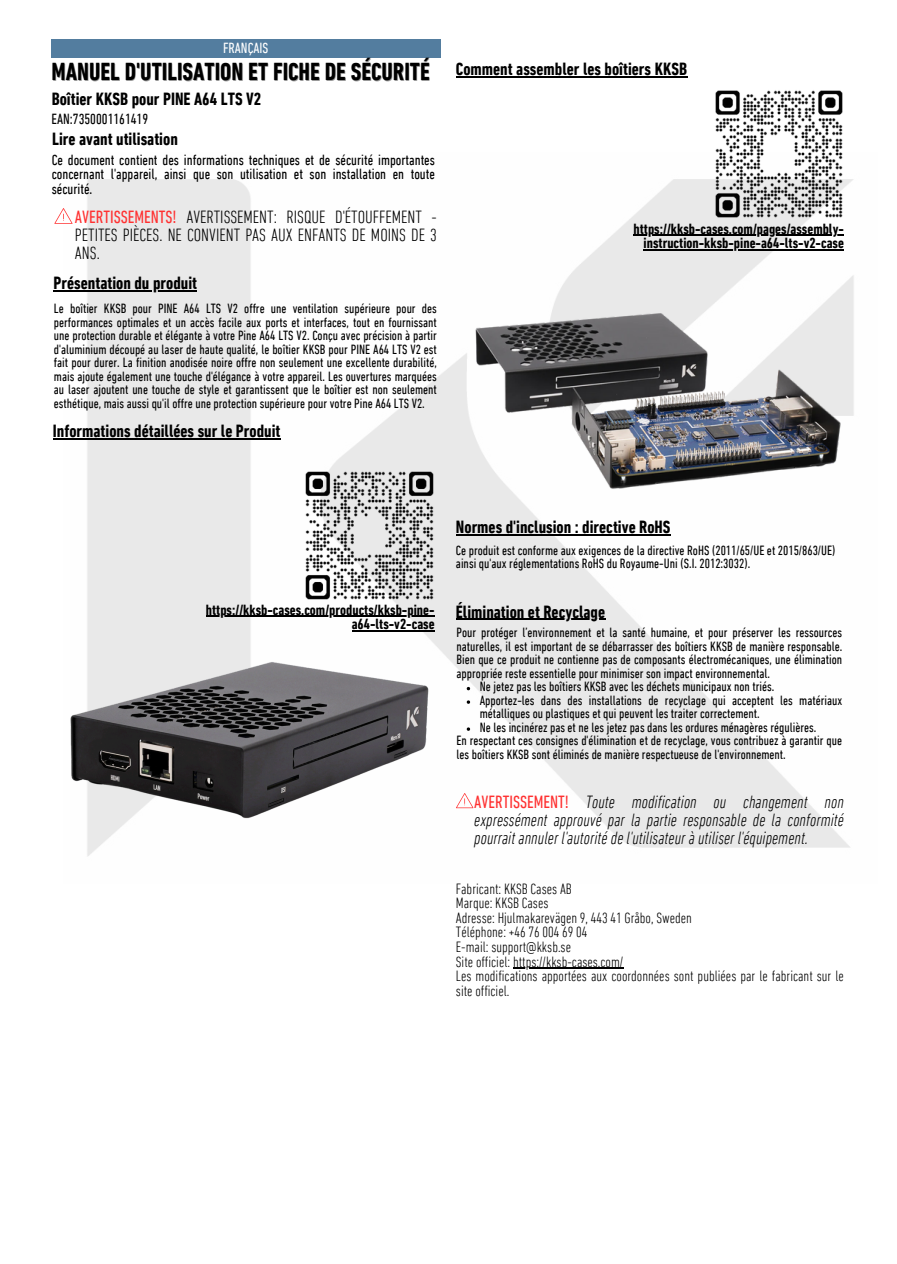
<style>
.page{position:relative;width:897px;height:1264px;background:#fff}
.page>*{position:absolute;margin:0;border:0;box-sizing:border-box;transform-origin:0 0}
.t1{font:700 condensed 25.05px "DIN Next LT Pro";color:#000}
.t2{font:700 condensed 18px "DIN Next LT Pro";color:#000}
.t3{font:italic 300 condensed 18px/18px "DIN Next LT Pro";color:#000;text-align:justify}
.t4{font:300 condensed 18px/18px "DIN Next LT Pro";color:#000;text-align:justify}
.t5{font:300 condensed 15.15px "DIN Next LT Pro";color:#000}
.t6{font:condensed 15px/14.7px "DIN Next LT Pro";color:#000;text-align:justify}
.t7{font:700 condensed 15px/14.7px "DIN Next LT Pro";color:#000;text-align:right}
.t8{font:condensed 15px "DIN Next LT Pro";color:#fff}
.t9{font:condensed 13.65px/13.5px "DIN Next LT Pro";color:#000}
.s1{font-weight:400;color:#ff3131}
.s2{font-weight:400;font-style:normal;color:#ff3131}
</style>
<div class="page">
<img style="left:63px;top:179px;width:791px;height:677px">
<img style="left:63px;top:654px;width:372px;height:169px">
<img style="left:304px;top:469px;width:130px;height:131px">
<img style="left:713px;top:90px;width:131px;height:129px">
<img style="left:470px;top:305px;width:372px;height:189px">
<hr style="left:206px;top:615px;width:228px;height:2px;background:#000">
<hr style="left:352px;top:630px;width:82px;height:1px;background:#000">
<hr style="left:53px;top:438px;width:227px;height:1px;background:#000">
<hr style="left:456px;top:76px;width:231px;height:1px;background:#000">
<hr style="left:633px;top:235px;width:211px;height:1px;background:#000">
<hr style="left:643px;top:249px;width:201px;height:1px;background:#000">
<svg style="left:456px;top:793px;width:17px;height:15px"></svg>
<hr style="left:456px;top:618px;width:149px;height:2px;background:#000">
<hr style="left:513px;top:967px;width:110px;height:2px;background:#000">
<hr style="left:456px;top:534px;width:214px;height:1px;background:#000">
<div style="left:52px;top:39px;width:389px;height:18px;background:#537d9f"></div>
<svg style="left:54px;top:208px;width:18px;height:16px"></svg>
<hr style="left:54px;top:290px;width:143px;height:1px;background:#000">
<p class="t8" style="left:223px;top:42px;width:47px">FRANÇAIS</p>
<p class="t1" style="left:52px;top:61px;width:380px">MANUEL D'UTILISATION ET FICHE DE SÉCURITÉ</p>
<p class="t2" style="left:52px;top:91px;width:211px">Boîtier KKSB pour PINE A64 LTS V2</p>
<h3 class="t6" style="left:52px;top:113px;width:98px">EAN:7350001161419</h3>
<h4 class="t2" style="left:52px;top:131px;width:127px">Lire avant utilisation</h4>
<p class="t6" style="left:52px;top:154px;width:385px">Ce document contient des informations techniques et de sécurité importantes concernant l'appareil, ainsi que son utilisation et son installation en toute sécurité.</p>
<p class="t4" style="left:75px;top:210px;width:363px"><span class="s1">AVERTISSEMENTS!</span> AVERTISSEMENT: RISQUE D'ÉTOUFFEMENT - PETITES PIÈCES. NE CONVIENT PAS AUX ENFANTS DE MOINS DE 3<br>ANS.</p>
<p class="t2" style="left:54px;top:275px;width:145px">Présentation du produit</p>
<h1 class="t9" style="left:54px;top:303px;width:384px;text-align:justify">Le boîtier KKSB pour PINE A64 LTS V2 offre une ventilation supérieure pour des performances optimales et un accès facile aux ports et interfaces, tout en fournissant une protection durable et élégante à votre Pine A64 LTS V2. Conçu avec précision à partir d'aluminium découpé au laser de haute qualité, le boîtier KKSB pour PINE A64 LTS V2 est fait pour durer. La finition anodisée noire offre non seulement une excellente durabilité, mais ajoute également une touche d'élégance à votre appareil. Les ouvertures marquées au laser ajoutent une touche de style et garantissent que le boîtier est non seulement esthétique, mais aussi qu'il offre une protection supérieure pour votre Pine A64 LTS V2.</h1>
<h3 class="t2" style="left:53px;top:423px;width:229px">Informations détaillées sur le Produit</h3>
<h5 class="t2" style="left:456px;top:61px;width:233px">Comment assembler les boîtiers KKSB</h5>
<h3 class="t7" style="left:633px;top:222px;width:212px">https://kksb-cases.com/pages/assembly-</h3>
<p class="t7" style="left:643px;top:237px;width:202px">instruction-kksb-pine-a64-lts-v2-case</p>
<p class="t7" style="left:206px;top:603px;width:230px">https://kksb-cases.com/products/kksb-pine&shy;a64-lts-v2-case</p>
<p class="t2" style="left:456px;top:520px;width:216px">Normes d'inclusion : directive RoHS</p>
<p class="t9" style="left:456px;top:545px;width:381px">Ce produit est conforme aux exigences de la directive RoHS (2011/65/UE et 2015/863/UE) ainsi qu'aux réglementations RoHS du Royaume-Uni (S.I. 2012:3032).</p>
<p class="t2" style="left:456px;top:604px;width:151px">Élimination et Recyclage</p>
<h6 class="t9" style="left:456px;top:627px;width:387px;text-align:justify">Pour protéger l’environnement et la santé humaine, et pour préserver les ressources naturelles, il est important de se débarrasser des boîtiers KKSB de manière responsable.<br>Bien que ce produit ne contienne pas de composants électromécaniques, une élimination appropriée reste essentielle pour minimiser son impact environnemental.</h6>
<p class="t9" style="left:480px;top:681px;width:296px">Ne jetez pas les boîtiers KKSB avec les déchets municipaux non triés.</p>
<p class="t9" style="left:480px;top:694px;width:364px">Apportez-les dans des installations de recyclage qui acceptent les matériaux métalliques ou plastiques et qui peuvent les traiter correctement.</p>
<p class="t9" style="left:480px;top:721px;width:338px">Ne les incinérez pas et ne les jetez pas dans les ordures ménagères régulières.</p>
<p class="t9" style="left:456px;top:735px;width:387px">En respectant ces consignes d'élimination et de recyclage, vous contribuez à garantir que les boîtiers KKSB sont éliminés de manière respectueuse de l'environnement.</p>
<h6 class="t3" style="left:474px;top:794px;width:371px"><span class="s2">AVERTISSEMENT!</span> Toute modification ou changement non expressément approuvé par la partie responsable de la conformité pourrait annuler l'autorité de l'utilisateur à utiliser l'équipement.</h6>
<h2 class="t5" style="left:456px;top:882px;width:117px">Fabricant: KKSB Cases AB</h2>
<h3 class="t5" style="left:456px;top:896px;width:94px">Marque: KKSB Cases</h3>
<p class="t5" style="left:456px;top:911px;width:237px">Adresse: Hjulmakarevägen 9, 443 41 Gråbo, Sweden</p>
<h3 class="t5" style="left:456px;top:926px;width:133px">Téléphone: +46 76 004 69 04</h3>
<h3 class="t5" style="left:456px;top:940px;width:117px">E-mail: support@kksb.se</h3>
<p class="t5" style="left:456px;top:955px;width:169px">Site officiel: https://kksb-cases.com/</p>
<h3 class="t5" style="left:456px;top:970px;width:389px">Les modifications apportées aux coordonnées sont publiées par le fabricant sur le</h3>
<p class="t5" style="left:456px;top:984px;width:55px">site officiel.</p>
</div>
